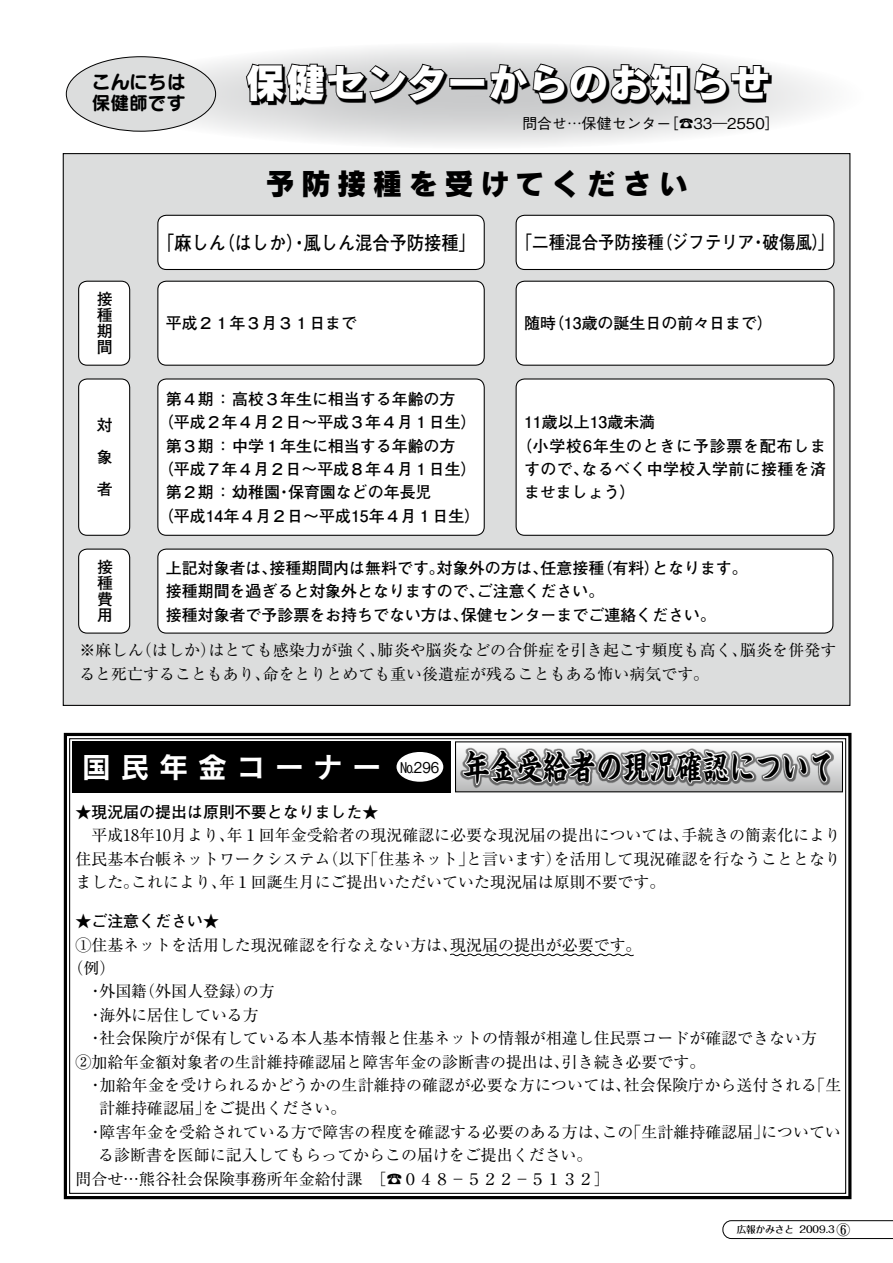
<style>
.page{position:relative;width:893px;height:1263px;background:#fff}
.page>*{position:absolute;margin:0;border:0;box-sizing:border-box;transform-origin:0 0}
.t1{font:40.35px "Rodin Pro EB";color:#fff}
.t2{font:700 34.05px "Kaisho MCBK1 Pro De";color:#000;scale:.78 1}
.t3{font:29.7px "Rodin Pro EB";letter-spacing:.2em;color:#000}
.t4{font:28.65px "Rodin Pro B";letter-spacing:.345em;color:#fff}
.t5{font:700 19.2px "Futo Go B101 Pro";color:#000;scale:.9 1}
.t6{font:18.75px/21.5px "Seurat Pro B";color:#000}
.t7{font:700 18px "Futo Go B101 Pro";color:#000;scale:.91 1}
.t8{font:15.9px/23.4px "Ryumin Pro";color:#000}
.t9{font:700 15.9px/15.9px "Futo Go B101 Pro";color:#000}
.t10{font:700 15.9px "Futo Go B101 Pro";letter-spacing:.05em;color:#000}
.t11{font:700 15.9px "Futo Go B101 Pro";letter-spacing:.025em;color:#000}
.t12{font:500 14.85px "Gothic BBB Pro";color:#000}
.t13{font:500 14.85px "Gothic BBB Pro";color:#000;scale:.9 1}
.t14{font:500 13.8px "Folk Pro";color:#000}
.t15{font:500 9.6px "Folk Pro";color:#000}
</style>
<div class="page">
<div style="left:63px;top:154px;width:787px;height:551px;background:#dcdddd"></div>
<div style="left:158px;top:215px;width:326px;height:54px;background:#fff;border-radius:9px"></div>
<div style="left:157px;top:215px;width:328px;height:55px;border:1px solid #000;border-radius:9px"></div>
<div style="left:158px;top:281px;width:326px;height:84px;background:#fff;border-radius:9px"></div>
<div style="left:157px;top:281px;width:328px;height:85px;border:1px solid #000;border-radius:9px"></div>
<div style="left:158px;top:379px;width:326px;height:156px;background:#fff;border-radius:9px"></div>
<div style="left:157px;top:378px;width:328px;height:158px;border:1px solid #000;border-radius:9px"></div>
<div style="left:516px;top:379px;width:318px;height:156px;background:#fff;border-radius:9px"></div>
<div style="left:516px;top:378px;width:318px;height:158px;border:1px solid #000;border-radius:9px"></div>
<div style="left:516px;top:281px;width:318px;height:84px;background:#fff;border-radius:9px"></div>
<div style="left:516px;top:281px;width:318px;height:85px;border:1px solid #000;border-radius:9px"></div>
<div style="left:516px;top:215px;width:318px;height:54px;background:#fff;border-radius:9px"></div>
<div style="left:516px;top:215px;width:318px;height:55px;border:1px solid #000;border-radius:9px"></div>
<div style="left:158px;top:549px;width:675px;height:84px;background:#fff;border-radius:9px"></div>
<div style="left:157px;top:549px;width:676px;height:85px;border:1px solid #000;border-radius:9px"></div>
<div style="left:79px;top:281px;width:51px;height:84px;background:#fff;border-radius:9px"></div>
<div style="left:78px;top:281px;width:52px;height:85px;border:1px solid #000;border-radius:9px"></div>
<div style="left:79px;top:379px;width:51px;height:156px;background:#fff;border-radius:9px"></div>
<div style="left:78px;top:378px;width:52px;height:158px;border:1px solid #000;border-radius:9px"></div>
<div style="left:79px;top:549px;width:51px;height:84px;background:#fff;border-radius:9px"></div>
<div style="left:78px;top:549px;width:52px;height:85px;border:1px solid #000;border-radius:9px"></div>
<svg style="left:88px;top:43px;width:777px;height:106px"></svg>
<svg style="left:66px;top:56px;width:150px;height:76px"></svg>
<svg style="left:232px;top:53px;width:596px;height:62px;fill:#f1f2f2"></svg>
<svg style="left:245px;top:50px;width:525px;height:64px;background:#868787"></svg>
<svg style="left:63px;top:732px;width:789px;height:468px"></svg>
<div style="left:446px;top:730px;width:428px;height:66px;background:#000;opacity:.5"></div>
<svg style="left:461px;top:615px;width:372px;height:320px"></svg>
<div style="left:72px;top:741px;width:379px;height:51px;background:#000"></div>
<div style="left:396px;top:752px;width:47px;height:30px;background:#fff;border-radius:50%"></div>
<svg style="left:449px;top:953px;width:185px;height:4px"></svg>
<svg style="left:722px;top:1220px;width:171px;height:19px"></svg>
<p class="t6" style="left:92px;top:70px;width:95px">こんにちは保健師です</p>
<h1 class="t1" style="left:245px;top:55px;width:527px">保健センターからのお知らせ</h1>
<p class="t12" style="left:664px;top:111px;width:117px">]☎33―2550[</p>
<p class="t12" style="left:522px;top:111px;width:150px">問合せ…保健センター</p>
<h3 class="t3" style="left:265px;top:163px;width:424px">予防接種を受けてください</h3>
<p class="t9" style="left:97px;top:289px;width:17px;text-align:justify">接種期間</p>
<p class="t9" style="left:97px;top:415px;width:17px">対</p>
<p class="t9" style="left:97px;top:448px;width:19px">　象</p>
<p class="t9" style="left:97px;top:479px;width:17px">者</p>
<p class="t9" style="left:97px;top:557px;width:17px;text-align:justify">接種費用</p>
<p class="t5" style="left:217px;top:227px;width:102px">（はしか）・</p>
<p class="t5" style="left:157px;top:227px;width:78px">「麻しん</p>
<p class="t5" style="left:304px;top:227px;width:193px">風しん混合予防接種」</p>
<p class="t9" style="left:166px;top:313px;width:193px">平成２１年３月３１日まで</p>
<p class="t9" style="left:166px;top:389px;width:291px">第４期：高校３年生に相当する年齢の方</p>
<p class="t9" style="left:158px;top:412px;width:320px">（平成２年４月２日～平成３年４月１日生(</p>
<p class="t9" style="left:166px;top:435px;width:291px">第３期：中学１年生に相当する年齢の方</p>
<p class="t9" style="left:158px;top:459px;width:320px">（平成７年４月２日～平成８年４月１日生(</p>
<p class="t9" style="left:288px;top:482px;width:145px">保育園などの年長児</p>
<p class="t9" style="left:158px;top:478px;width:324px;line-height:23.4px;text-indent:8px">第２期：幼稚園<br>（平成14年４月２日～平成15年４月１日生(</p>
<p class="t9" style="left:276px;top:482px;width:17px">・</p>
<p class="t7" style="left:656px;top:228px;width:110px">（ジフテリア</p>
<p class="t7" style="left:763px;top:228px;width:80px">破傷風「(</p>
<p class="t7" style="left:516px;top:228px;width:164px">「二種混合予防接種</p>
<p class="t7" style="left:750px;top:228px;width:20px">・</p>
<p class="t9" style="left:548px;top:313px;width:227px">（13歳の誕生日の前々日まで(</p>
<p class="t9" style="left:524px;top:313px;width:33px">随時</p>
<p class="t9" style="left:524px;top:412px;width:133px">11歳以上13歳未満</p>
<p class="t10" style="left:516px;top:433px;width:311px">（小学校6年生のときに予診票を配布しま</p>
<p class="t11" style="left:581px;top:456px;width:246px">なるべく中学校入学前に接種を済</p>
<p class="t9" style="left:524px;top:455px;width:113px;line-height:23.4px">すので、<br>ませましょう(</p>
<p class="t9" style="left:596px;top:558px;width:65px">（有料）</p>
<p class="t9" style="left:541px;top:558px;width:65px">任意接種</p>
<p class="t9" style="left:166px;top:558px;width:113px">上記対象者は、</p>
<p class="t9" style="left:437px;top:558px;width:113px">対象外の方は、</p>
<p class="t9" style="left:269px;top:558px;width:177px">接種期間内は無料です。</p>
<p class="t9" style="left:652px;top:558px;width:97px">となります。</p>
<p class="t9" style="left:461px;top:577px;width:257px;line-height:23.4px;text-indent:-295px">接種期間を過ぎると対象外となりますので、<br>保健センターまでご連絡ください。</p>
<p class="t9" style="left:477px;top:581px;width:129px">ご注意ください。</p>
<p class="t9" style="left:166px;top:604px;width:304px">接種対象者で予診票をお持ちでない方は、</p>
<p class="t8" style="left:136px;top:637px;width:82px">（はしか）</p>
<p class="t8" style="left:378px;top:637px;width:372px">肺炎や脳炎などの合併症を引き起こす頻度も高く、</p>
<p class="t8" style="left:740px;top:637px;width:98px">脳炎を併発す</p>
<p class="t8" style="left:208px;top:637px;width:178px">はとても感染力が強く、</p>
<p class="t8" style="left:79px;top:637px;width:66px">※麻しん</p>
<p class="t8" style="left:263px;top:661px;width:448px">命をとりとめても重い後遺症が残ることもある怖い病気です。</p>
<p class="t8" style="left:79px;top:661px;width:193px">ると死亡することもあり、</p>
<h3 class="t4" style="left:82px;top:748px;width:300px">国民年金コーナー</h3>
<p class="t9" style="left:75px;top:802px;width:304px">★現況届の提出は原則不要となりました★</p>
<p class="t13" style="left:401px;top:755px;width:45px">№296</p>
<h2 class="t2" style="left:463px;top:738px;width:478px">年金受給者の現況確認について</h2>
<p class="t8" style="left:554px;top:822px;width:289px;text-indent:-478px">　平成18年10月より年、１回年金受給者の現況確認に必要な現況届の提出については、<br>を活用して現況確認を行なうこととなり</p>
<p class="t8" style="left:681px;top:822px;width:161px">手続きの簡素化により</p>
<p class="t8" style="left:323px;top:846px;width:49px">（以下</p>
<p class="t8" style="left:466px;top:846px;width:97px">と言います）</p>
<p class="t8" style="left:131px;top:846px;width:536px;text-indent:-56px">住民基本台帳ネットワークシステム<br>これにより年、１回誕生月にご提出いただいていた現況届は原則不要です。</p>
<p class="t8" style="left:362px;top:846px;width:113px">「住基ネット」</p>
<p class="t8" style="left:75px;top:869px;width:65px">ました。</p>
<p class="t9" style="left:75px;top:911px;width:145px">★ご注意ください★</p>
<p class="t8" style="left:75px;top:932px;width:384px">①住基ネットを活用した現況確認を行なえない方は、</p>
<p class="t8" style="left:68px;top:955px;width:49px">（例(</p>
<p class="t8" style="left:243px;top:979px;width:33px">の方</p>
<p class="t8" style="left:450px;top:932px;width:193px">現況届の提出が必要です。</p>
<p class="t8" style="left:139px;top:979px;width:113px">（外国人登録）</p>
<p class="t8" style="left:99px;top:979px;width:49px">外国籍</p>
<p class="t8" style="left:99px;top:979px;width:161px;text-indent:-24px">　・<br>海外に居住している方</p>
<p class="t8" style="left:99px;top:1002px;width:719px;text-indent:-24px">　・<br>社会保険庁が保有している本人基本情報と住基ネットの情報が相違し住民票コードが確認できない方</p>
<p class="t8" style="left:75px;top:1025px;width:29px">　・</p>
<p class="t8" style="left:75px;top:1049px;width:496px">②加給年金額対象者の生計維持確認届と障害年金の診断書の提出は、</p>
<p class="t8" style="left:562px;top:1049px;width:145px">引き続き必要です。</p>
<p class="t8" style="left:100px;top:1072px;width:533px">加給年金を受けられるかどうかの生計維持の確認が必要な方については、</p>
<p class="t8" style="left:624px;top:1072px;width:195px">社会保険庁から送付される</p>
<p class="t8" style="left:809px;top:1072px;width:34px">「生</p>
<p class="t8" style="left:75px;top:1072px;width:30px">　・</p>
<p class="t8" style="left:99px;top:1096px;width:113px">計維持確認届」</p>
<p class="t8" style="left:203px;top:1096px;width:145px">をご提出ください。</p>
<p class="t8" style="left:99px;top:1119px;width:512px">障害年金を受給されている方で障害の程度を確認する必要のある方は、</p>
<p class="t8" style="left:626px;top:1119px;width:145px">「生計維持確認届」</p>
<p class="t8" style="left:602px;top:1119px;width:33px">この</p>
<p class="t8" style="left:761px;top:1119px;width:81px">についてい</p>
<p class="t8" style="left:75px;top:1119px;width:29px">　・</p>
<p class="t8" style="left:75px;top:1142px;width:518px">　る診断書を医師に記入してもらってからこの届けをご提出ください。</p>
<p class="t8" style="left:370px;top:1166px;width:241px">]☎０４８－５２２－５１３２[</p>
<p class="t8" style="left:75px;top:1166px;width:289px">問合せ…熊谷社会保険事務所年金給付課</p>
<p class="t14" style="left:837px;top:1218px;width:15px">6</p>
<p class="t15" style="left:737px;top:1221px;width:59px">広報かみさと</p>
<p class="t15" style="left:799px;top:1221px;width:37px">2009.3</p>
</div>
